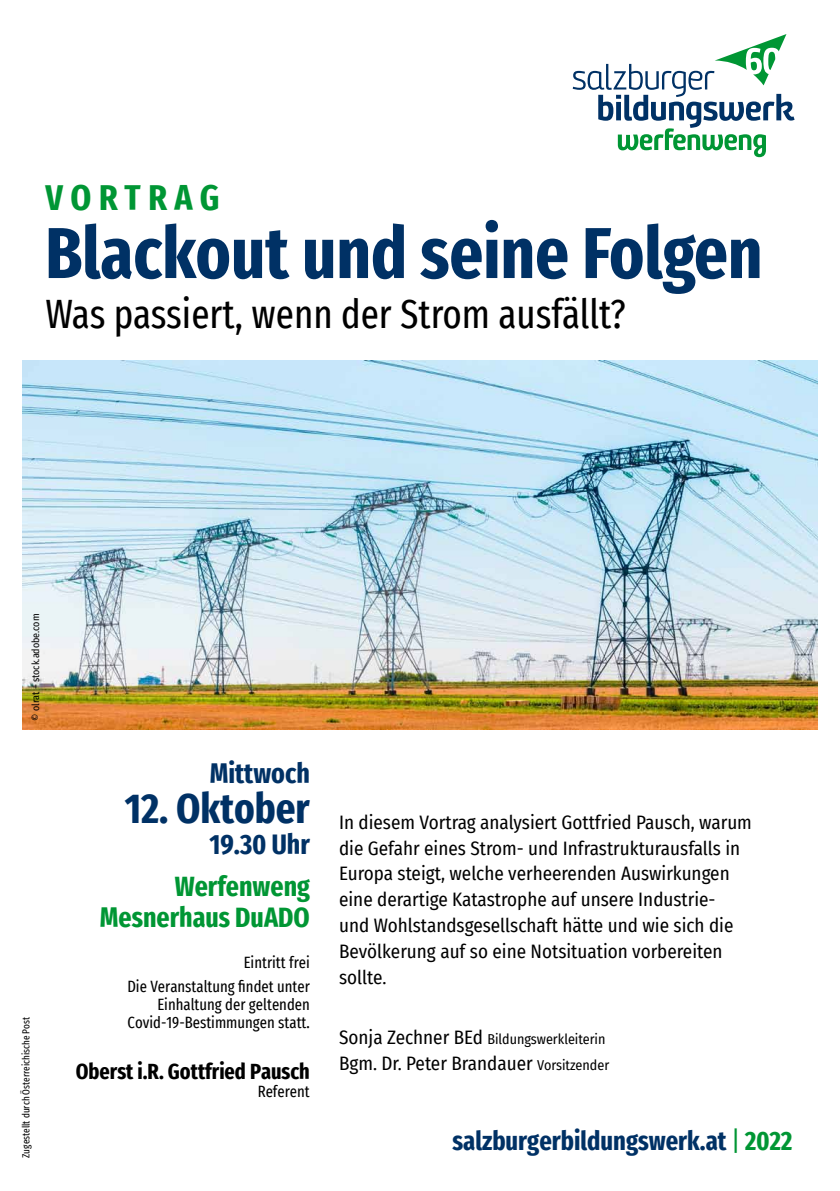
<style>
.page{position:relative;width:840px;height:1191px;background:#fff}
.page>*{position:absolute;margin:0;border:0;box-sizing:border-box;transform-origin:0 0}
.t1{font:700 extra-condensed 72px "Fira Sans";color:#003165}
.t2{font:700 extra-condensed 42px "Fira Sans";color:#003165}
.t3{font:extra-condensed 40px "Fira Sans";color:#000}
.t4{font:700 extra-condensed 36px "Fira Sans";letter-spacing:.205em;color:#009634}
.t5{font:700 extra-condensed 28px/31.6px "Fira Sans";color:#009634;text-align:right}
.t6{font:700 extra-condensed 28px "Fira Sans";color:#003165}
.t7{font:700 extra-condensed 26.6px "Fira Sans";color:#003165}
.t8{font:700 extra-condensed 22px "Fira Sans";color:#000}
.t9{font:19px/25.8px "Fira Sans Condensed";color:#000}
.t10{font:extra-condensed 16px/23.6px "Fira Sans";color:#000;text-align:right}
.t11{font:14px "Fira Sans Condensed";color:#000}
.t12{font:extra-condensed 10px "Fira Sans";color:#000}
.t13{font:10px "Fira Sans Condensed";color:#000}
.s1{font-size:19px}
.s2{font-size:14px}
.s3{font-weight:400;color:#009634}
.s4{color:#009634}
</style>
<div class="page">
<svg style="left:572px;top:34px;width:222px;height:123px"></svg>
<img style="left:23px;top:360px;width:794px;height:369px">
<h3 class="t4" style="left:46px;top:167px;width:175px">Vortrag</h3>
<h1 class="t1" style="left:45px;top:193px;width:718px">Blackout und seine Folgen</h1>
<h3 class="t3" style="left:45px;top:284px;width:581px">Was passiert, wenn der Strom ausfällt?</h3>
<p class="t13" style="left:28px;top:720px;width:108px;rotate:-90deg">© olrat – stock.adobe.com</p>
<p class="t12" style="left:19px;top:1157px;width:142px;rotate:-90deg">Zugestellt durch Österreichische Post</p>
<h3 class="t6" style="left:210px;top:750px;width:101px">Mittwoch</h3>
<h2 class="t2" style="left:125px;top:773px;width:186px">12. Oktober</h2>
<h3 class="t6" style="left:209px;top:821px;width:102px">19.30 Uhr</h3>
<h3 class="t5" style="left:100px;top:868px;width:211px">Werfenweng<br>Mesnerhaus DuADO</h3>
<p class="t10" style="left:127px;top:950px;width:184px">Eintritt frei<br>Die Veranstaltung findet unter</p>
<p class="t10" style="left:127px;top:994px;width:184px;line-height:18px">Einhaltung der geltenden<br>Covid-19-Bestimmungen statt.</p>
<p class="t8" style="left:76px;top:1053px;width:235px">Oberst i.R. Gottfried Pausch</p>
<p class="t10" style="left:257px;top:1079px;width:54px">Referent</p>
<p class="t9" style="left:339px;top:808px;width:414px">In diesem Vortrag analysiert Gottfried Pausch, warum die Gefahr eines Strom- und Infrastrukturausfalls in Europa steigt, welche verheerenden Auswirkungen eine derartige Katastrophe auf unsere Industrie-<br>und Wohlstandsgesellschaft hätte und wie sich die Bevölkerung auf so eine Notsituation vorbereiten sollte.</p>
<p class="t11" style="left:339px;top:1028px;width:268px"><span class="s1">Sonja Zechner BEd</span> Bildungswerkleiterin</p>
<p class="t9" style="left:339px;top:1049px;width:271px">Bgm. Dr. Peter Brandauer <span class="s2">Vorsitzender</span></p>
<h3 class="t7" style="left:452px;top:1119px;width:341px">salzburgerbildungswerk.at <span class="s3">|</span> <span class="s4">2022</span></h3>
</div>
